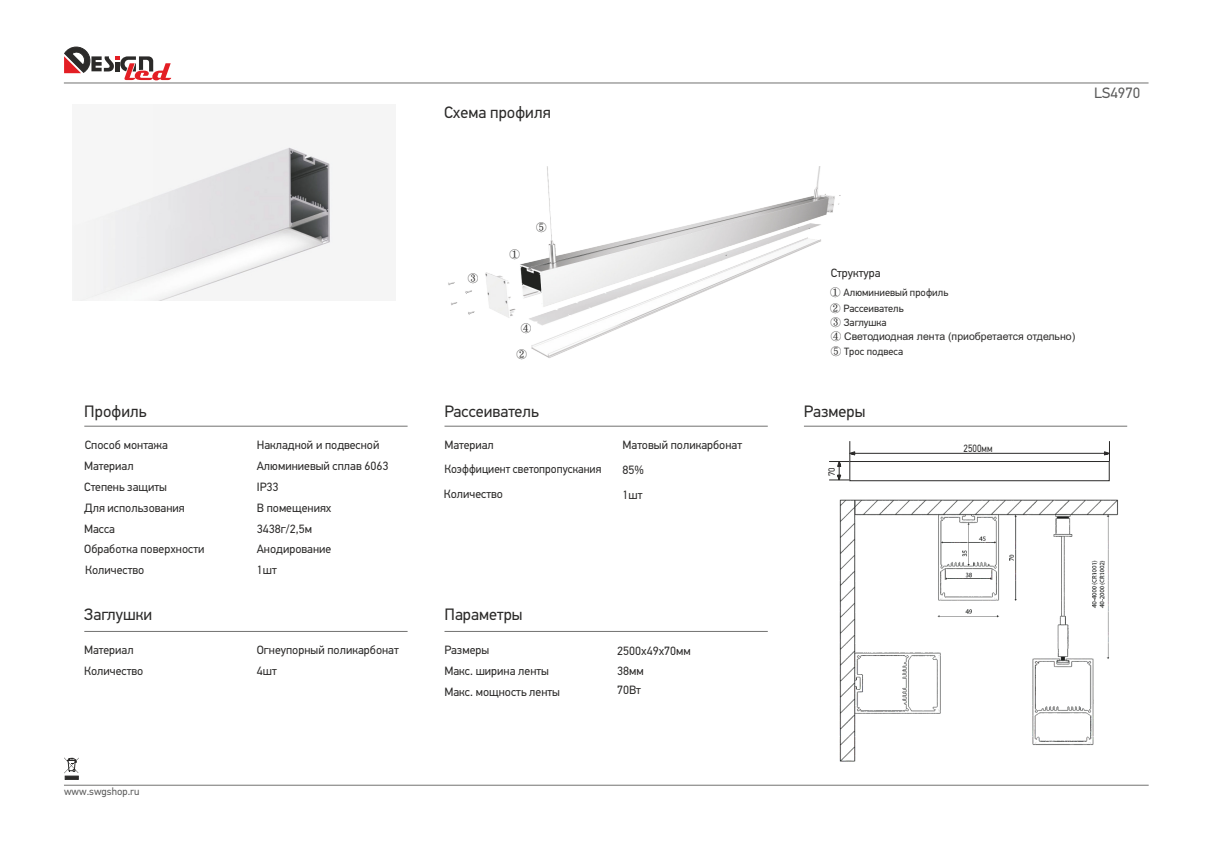
<style>
.page{position:relative;width:1211px;height:849px;background:#fff}
.page>*{position:absolute;margin:0;border:0;box-sizing:border-box;transform-origin:0 0}
.t1{font:16.5px "PF Din Text Pro";color:#2b2a29}
.t2{font:15px "PF Din Text Pro";color:#5b5b5b}
.t3{font:12px/20.9px "PF Din Text Pro";color:#2b2a29}
.t4{font:10.65px "PF Din Text Pro";color:#2b2a29;scale:.85 1}
.t5{font:10.5px/16.2px "PF Din Text Pro";color:#2b2a29}
.t6{font:10.5px "Arial";color:#2b2a29}
.t7{font:10.5px "PF Din Text Pro";color:#5b5b5b}
.t8{font:9px "PF Din Text Pro";color:#2b2a29}
.s1{font-family:"Arial"}
</style>
<div class="page">
<img style="left:73px;top:144px;width:260px;height:156px">
<hr style="left:84px;top:426px;width:323px;height:1px;background:#727271">
<hr style="left:64px;top:83px;width:1084px;height:1px;background:#727271">
<hr style="left:804px;top:426px;width:323px;height:1px;background:#727271">
<hr style="left:64px;top:785px;width:1084px;height:1px;background:#727271">
<svg style="left:64px;top:757px;width:15px;height:23px"></svg>
<hr style="left:444px;top:426px;width:323px;height:1px;background:#727271">
<hr style="left:84px;top:631px;width:323px;height:1px;background:#727271">
<img style="left:448px;top:167px;width:393px;height:191px">
<div style="left:849px;top:461px;width:260px;height:20px;border:1px solid #2b2a29"></div>
<hr style="left:854px;top:453px;width:250px;height:1px;background:#2b2a29">
<svg style="left:1104px;top:441px;width:6px;height:20px"></svg>
<svg style="left:829px;top:441px;width:26px;height:40px"></svg>
<svg style="left:64px;top:46px;width:107px;height:34px"></svg>
<img style="left:839px;top:499px;width:279px;height:263px">
<hr style="left:444px;top:631px;width:323px;height:1px;background:#727271">
<h1 class="t1" style="left:84px;top:405px;width:64px">Профиль</h1>
<p class="t3" style="left:85px;top:436px;width:85px">Способ монтажа</p>
<p class="t3" style="left:84px;top:457px;width:122px">Материал<br>Степень защиты<br>Для использования<br>Масса<br>Обработка поверхности<br>Количество</p>
<h1 class="t1" style="left:84px;top:607px;width:69px">Заглушки</h1>
<p class="t3" style="left:257px;top:436px;width:133px">Накладной и подвесной<br>Алюминиевый сплав 6063<br>IP33<br>В помещениях<br>3438г/2,5м</p>
<p class="t3" style="left:257px;top:540px;width:76px">Анодирование<br>1шт</p>
<p class="t3" style="left:84px;top:641px;width:51px">Материал</p>
<p class="t3" style="left:257px;top:641px;width:143px">Огнеупорный поликарбонат<br>4шт</p>
<p class="t3" style="left:84px;top:661px;width:61px">Количество</p>
<p class="t7" style="left:64px;top:787px;width:77px">www.swgshop.ru</p>
<h1 class="t1" style="left:444px;top:106px;width:108px">Схема профиля</h1>
<p class="t6" style="left:468px;top:273px;width:12px">③</p>
<p class="t6" style="left:509px;top:249px;width:12px">①</p>
<p class="t6" style="left:536px;top:222px;width:12px">⑤</p>
<p class="t6" style="left:521px;top:323px;width:12px">④</p>
<p class="t6" style="left:516px;top:349px;width:12px">②</p>
<h1 class="t1" style="left:444px;top:405px;width:96px">Рассеиватель</h1>
<p class="t3" style="left:444px;top:434px;width:158px;line-height:24.3px">Материал<br>Коэффициент светопропускания</p>
<p class="t3" style="left:444px;top:484px;width:61px">Количество</p>
<p class="t3" style="left:622px;top:436px;width:121px">Матовый поликарбонат</p>
<p class="t3" style="left:622px;top:458px;width:23px;line-height:24.8px">85%<br>1шт</p>
<h1 class="t1" style="left:444px;top:607px;width:80px">Параметры</h1>
<p class="t3" style="left:444px;top:641px;width:46px">Размеры</p>
<p class="t3" style="left:617px;top:641px;width:75px">2500х49х70мм</p>
<p class="t3" style="left:444px;top:661px;width:106px">Макс. ширина ленты</p>
<p class="t3" style="left:617px;top:662px;width:28px">38мм</p>
<p class="t3" style="left:444px;top:682px;width:117px">Макс. мощность ленты</p>
<p class="t3" style="left:617px;top:681px;width:25px">70Вт</p>
<p class="t2" style="left:1094px;top:87px;width:48px">LS4970</p>
<p class="t3" style="left:830px;top:264px;width:51px">Структура</p>
<p class="t5" style="left:830px;top:285px;width:119px"><span class="s1">①</span> Алюминиевый профиль<br><span class="s1">②</span> Рассеиватель</p>
<p class="t5" style="left:830px;top:315px;width:58px"><span class="s1">③</span> Заглушка</p>
<p class="t6" style="left:830px;top:331px;width:246px">④ Светодиодная лента (приобретается отдельно)</p>
<p class="t5" style="left:830px;top:344px;width:74px"><span class="s1">⑤</span> Трос подвеса</p>
<h1 class="t1" style="left:804px;top:405px;width:63px">Размеры</h1>
<p class="t8" style="left:828px;top:476px;width:10px;rotate:-90deg">70</p>
<p class="t4" style="left:963px;top:444px;width:36px">2500мм</p>
</div>
